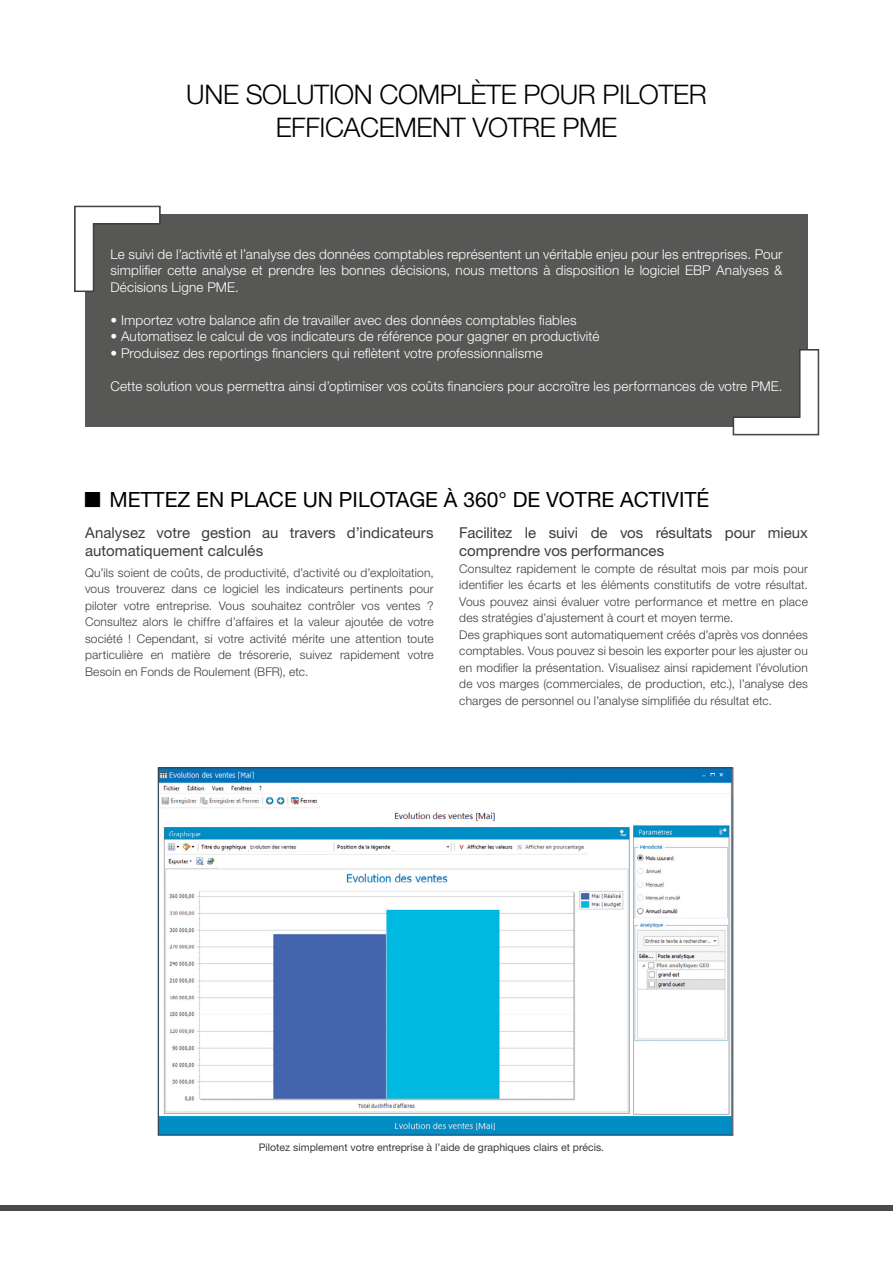
<style>
.page{position:relative;width:893px;height:1263px;background:#fff}
.page>*{position:absolute;margin:0;border:0;box-sizing:border-box;transform-origin:0 0}
.t1{font:300 27px/32.4px "Helvetica Neue LT Std";letter-spacing:-.015em;color:#000;text-align:center}
.t2{font:21px "Helvetica Neue LT Std";color:#000}
.t3{font:15px/18px "Helvetica Neue LT Std";color:#3c3c3b}
.t4{font:300 13.5px/16.5px "Helvetica Neue LT Std";letter-spacing:.01em;color:#fff;text-align:justify}
.t5{font:300 12px/16.5px "Helvetica Neue LT Std";letter-spacing:.015em;color:#3c3c3b;text-align:justify}
.t6{font:10.5px "Helvetica Neue LT Std";color:#3c3c3b}
</style>
<div class="page">
<img style="left:160px;top:770px;width:571px;height:363px">
<div style="left:0;top:1205px;width:893px;height:6px;background:#4a4a49"></div>
<div style="left:85px;top:214px;width:723px;height:212px;background:#575756"></div>
<svg style="left:74px;top:206px;width:86px;height:86px"></svg>
<svg style="left:733px;top:349px;width:86px;height:86px"></svg>
<h1 class="t1" style="left:186px;top:78px;width:522px">UNE SOLUTION COMPLÈTE POUR PILOTER<br>EFFICACEMENT VOTRE PME</h1>
<p class="t4" style="left:111px;top:245px;width:673px">Le suivi de l’activité et l’analyse des données comptables représentent un véritable enjeu pour les entreprises. Pour simplifier cette analyse et prendre les bonnes décisions, nous mettons à disposition le logiciel EBP Analyses &amp; Décisions Ligne PME.</p>
<p class="t4" style="left:111px;top:311px;width:467px">• Importez votre balance afin de travailler avec des données comptables fiables</p>
<p class="t4" style="left:111px;top:328px;width:490px">• Automatisez le calcul de vos indicateurs de référence pour gagner en productivité</p>
<p class="t4" style="left:111px;top:344px;width:434px">• Produisez des reportings financiers qui reflètent votre professionnalisme</p>
<p class="t4" style="left:111px;top:377px;width:673px">Cette solution vous permettra ainsi d’optimiser vos coûts financiers pour accroître les performances de votre PME.</p>
<h2 class="t2" style="left:109px;top:487px;width:601px">METTEZ EN PLACE UN PILOTAGE À 360° DE VOTRE ACTIVITÉ</h2>
<p class="t3" style="left:85px;top:524px;width:350px">Analysez votre gestion au travers d’indicateurs automatiquement calculés</p>
<p class="t5" style="left:85px;top:564px;width:350px">Qu’ils soient de coûts, de productivité, d’activité ou d’exploitation, vous trouverez dans ce logiciel les indicateurs pertinents pour piloter votre entreprise. Vous souhaitez contrôler vos ventes ?<br>Consultez alors le chiffre d’affaires et la valeur ajoutée de votre société ! Cependant, si votre activité mérite une attention toute particulière en matière de trésorerie, suivez rapidement votre Besoin en Fonds de Roulement (BFR), etc.</p>
<p class="t3" style="left:459px;top:524px;width:350px">Facilitez le suivi de vos résultats pour mieux comprendre vos performances</p>
<p class="t5" style="left:459px;top:560px;width:350px;text-align:left">Consultez rapidement le compte de résultat mois par mois pour identifier les écarts et les éléments constitutifs de votre résultat.<br>Vous pouvez ainsi évaluer votre performance et mettre en place des stratégies d’ajustement à court et moyen terme.<br>Des graphiques sont automatiquement créés d’après vos données comptables. Vous pouvez si besoin les exporter pour les ajuster ou en modifier la présentation. Visualisez ainsi rapidement l’évolution de vos marges (commerciales, de production, etc.), l’analyse des charges de personnel ou l’analyse simplifiée du résultat etc.</p>
<p class="t6" style="left:259px;top:1141px;width:347px">Pilotez simplement votre entreprise à l’aide de graphiques clairs et précis.</p>
</div>
